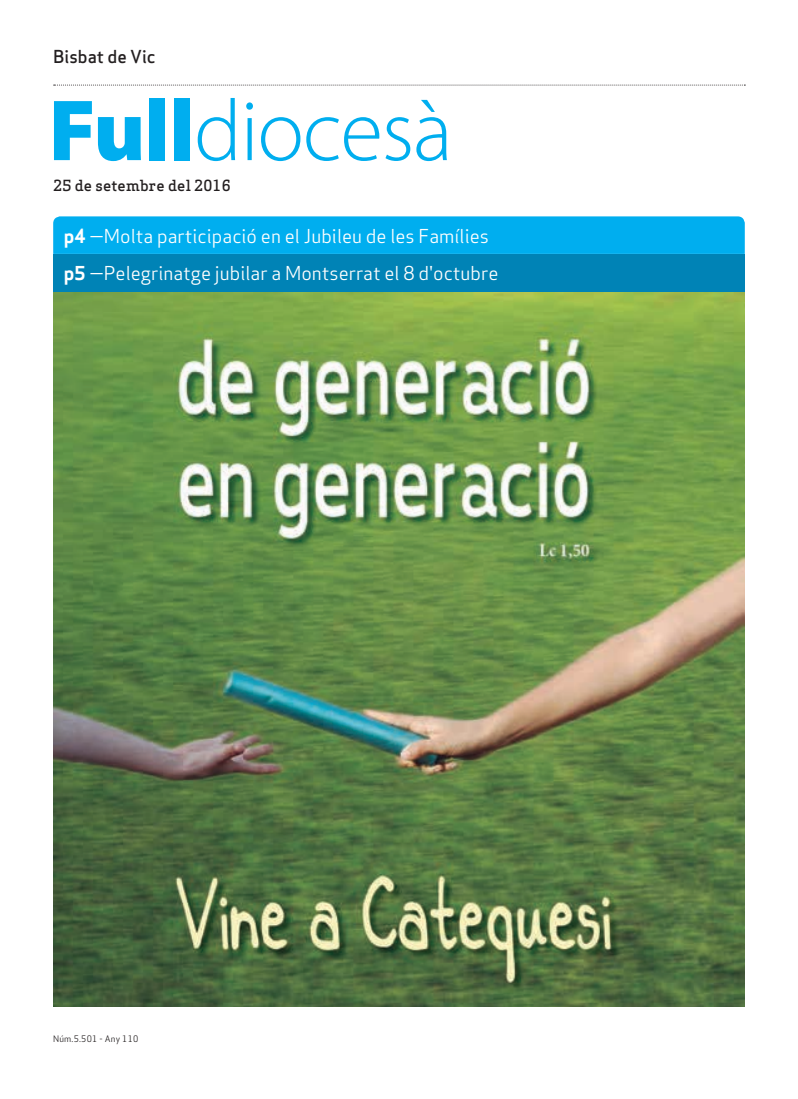
<style>
.page{position:relative;width:798px;height:1099px;background:#fff}
.page>*{position:absolute;margin:0;border:0;box-sizing:border-box;transform-origin:0 0}
.Titulars{font:300 87.5px "Myriad Pro";letter-spacing:-.015em;color:#00aeef}
.Destacat_Portada{font:18.75px "Apex Sans Book T";color:#fff}
.Capçalera{font:17.5px "Apex Sans Medium T";color:#231f20}
.Data{font:500 15px "Apex Serif";letter-spacing:.01em;color:#231f20}
.Data_Peu{font:8.75px "Apex Sans Book T";letter-spacing:.02em;color:#231f20}
.s1{font-weight:900}
.s2{font-family:"Apex Sans Bold T"}
</style>
<div class="page">
<img style="left:53px;top:291px;width:691px;height:715px">
<svg style="left:54px;top:85px;width:691px;height:1px"></svg>
<div style="left:53px;top:216px;width:691px;height:38px;background:#00aeef"></div>
<div style="left:53px;top:254px;width:691px;height:37px;background:#0083b6"></div>
<p class="Capçalera" style="left:53px;top:45px;width:104px">Bisbat de Vic</p>
<p class="Titulars" style="left:49px;top:78px;width:405px"><span class="s1">Full</span>diocesà</p>
<p class="Data" style="left:53px;top:176px;width:179px">25 de setembre del 2016</p>
<p class="Destacat_Portada" style="left:64px;top:224px;width:426px"><span class="s2">p4</span> —Molta participació en el Jubileu de les Famílies</p>
<p class="Destacat_Portada" style="left:64px;top:261px;width:436px"><span class="s2">p5</span> —Pelegrinatge jubilar a Montserrat el 8 d'octubre</p>
<p class="Data_Peu" style="left:53px;top:1032px;width:87px">Núm.5.501 - Any 110</p>
</div>
